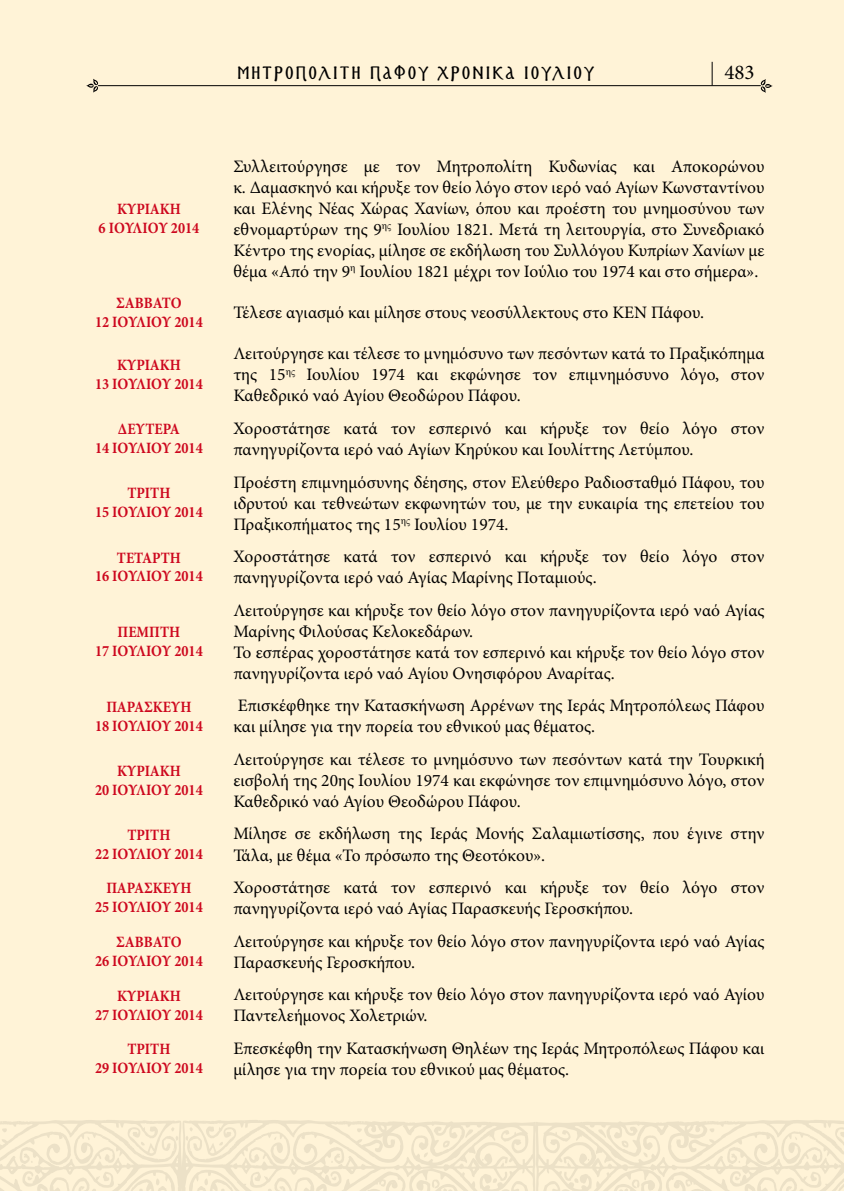
<style>
.page{position:relative;width:844px;height:1191px;background:#fff}
.page>*{position:absolute;margin:0;border:0;box-sizing:border-box;transform-origin:0 0}
.t1{font:21px "Minion Pro";color:#000}
.t2{font:17.5px/21px "Minion Pro";color:#000}
.t3{font:700 15.75px/18.9px "Minion Pro";color:#cd071e;text-align:center;scale:.9 1}
.t4{font:700 15.75px "KS Bouletee";letter-spacing:.175em;color:#000}
</style>
<div class="page">
<div style="left:0;top:0;width:843px;height:1191px;background:#fff3d7"></div>
<svg style="left:711px;top:62px;width:1px;height:23px"></svg>
<hr style="left:98px;top:85px;width:662px;height:1px;background:#000">
<svg style="left:760px;top:79px;width:12px;height:14px"></svg>
<svg style="left:86px;top:79px;width:13px;height:14px"></svg>
<svg style="left:0;top:1120px;width:843px;height:71px"></svg>
<p class="t3" style="left:99px;top:199px;width:113px">ΚΥΡΙΑΚΗ<br>6 ΙΟΥΛΙΟΥ 2014</p>
<p class="t4" style="left:238px;top:64px;width:357px">MHTΡΟΠΟΛΙΤΗ ΠΑΦΟΥ ΧΡΟΝΙΚΑ ΙΟΥΛΙΟΥ</p>
<p class="t1" style="left:724px;top:58px;width:32px">483</p>
<p class="t2" style="left:233px;top:155px;width:532px;text-align:justify">Συλλειτούργησε με τον Μητροπολίτη Κυδωνίας και Αποκορώνου κ. Δαμασκηνό και κήρυξε τον θείο λόγο στον ιερό ναό Αγίων Κωνσταντίνου και Ελένης Νέας Χώρας Χανίων, όπου και προέστη του μνημοσύνου των εθνομαρτύρων της 9<sup>ης</sup> Ιουλίου 1821. Μετά τη λειτουργία, στο Συνεδριακό Κέντρο της ενορίας, μίλησε σε εκδήλωση του Συλλόγου Κυπρίων Χανίων με θέμα «Από την 9<sup>η</sup> Ιουλίου 1821 μέχρι τον Ιούλιο του 1974 και στο σήμερα».</p>
<p class="t3" style="left:95px;top:293px;width:121px">ΣΑΒΒΑΤΟ<br>12 ΙΟΥΛΙΟΥ 2014</p>
<p class="t2" style="left:233px;top:302px;width:472px">Τέλεσε αγιασμό και μίλησε στους νεοσύλλεκτους στο ΚΕΝ Πάφου.</p>
<p class="t3" style="left:95px;top:355px;width:121px">ΚΥΡΙΑΚΗ<br>13 ΙΟΥΛΙΟΥ 2014</p>
<p class="t2" style="left:233px;top:343px;width:532px;text-align:justify">Λειτούργησε και τέλεσε το μνημόσυνο των πεσόντων κατά το Πραξικόπημα της 15<sup>ης</sup> Ιουλίου 1974 και εκφώνησε τον επιμνημόσυνο λόγο, στον Καθεδρικό ναό Αγίου Θεοδώρου Πάφου.</p>
<p class="t3" style="left:95px;top:420px;width:121px">ΔΕΥΤΕΡΑ<br>14 ΙΟΥΛΙΟΥ 2014</p>
<p class="t2" style="left:233px;top:418px;width:532px">Χοροστάτησε κατά τον εσπερινό και κήρυξε τον θείο λόγο στον πανηγυρίζοντα ιερό ναό Αγίων Κηρύκου και Ιουλίττης Λετύμπου.</p>
<p class="t3" style="left:95px;top:484px;width:121px">ΤΡΙΤΗ<br>15 ΙΟΥΛΙΟΥ 2014</p>
<p class="t2" style="left:233px;top:471px;width:532px;text-align:justify">Προέστη επιμνημόσυνης δέησης, στον Ελεύθερο Ραδιοσταθμό Πάφου, του ιδρυτού και τεθνεώτων εκφωνητών του, με την ευκαιρία της επετείου του Πραξικοπήματος της 15<sup>ης</sup> Ιουλίου 1974.</p>
<p class="t3" style="left:95px;top:548px;width:121px">ΤΕΤΑΡΤΗ<br>16 ΙΟΥΛΙΟΥ 2014</p>
<p class="t2" style="left:233px;top:546px;width:532px">Χοροστάτησε κατά τον εσπερινό και κήρυξε τον θείο λόγο στον πανηγυρίζοντα ιερό ναό Αγίας Μαρίνης Ποταμιούς.</p>
<p class="t3" style="left:95px;top:622px;width:121px">ΠΕΜΠΤΗ<br>17 ΙΟΥΛΙΟΥ 2014</p>
<p class="t2" style="left:233px;top:599px;width:532px">Λειτούργησε και κήρυξε τον θείο λόγο στον πανηγυρίζοντα ιερό ναό Αγίας Μαρίνης Φιλούσας Κελοκεδάρων.<br>Το εσπέρας χοροστάτησε κατά τον εσπερινό και κήρυξε τον θείο λόγο στον πανηγυρίζοντα ιερό ναό Αγίου Ονησιφόρου Αναρίτας.</p>
<p class="t3" style="left:95px;top:697px;width:121px">ΠΑΡΑΣΚΕΥΗ<br>18 ΙΟΥΛΙΟΥ 2014</p>
<p class="t2" style="left:233px;top:695px;width:532px">Επισκέφθηκε την Κατασκήνωση Αρρένων της Ιεράς Μητροπόλεως Πάφου και μίλησε για την πορεία του εθνικού μας θέματος.</p>
<p class="t3" style="left:95px;top:761px;width:121px">ΚΥΡΙΑΚΗ<br>20 ΙΟΥΛΙΟΥ 2014</p>
<p class="t2" style="left:233px;top:749px;width:532px;text-align:justify">Λειτούργησε και τέλεσε το μνημόσυνο των πεσόντων κατά την Τουρκική εισβολή της 20ης Ιουλίου 1974 και εκφώνησε τον επιμνημόσυνο λόγο, στον Καθεδρικό ναό Αγίου Θεοδώρου Πάφου.</p>
<p class="t3" style="left:95px;top:825px;width:121px">ΤΡΙΤΗ<br>22 ΙΟΥΛΙΟΥ 2014</p>
<p class="t2" style="left:233px;top:823px;width:532px">Μίλησε σε εκδήλωση της Ιεράς Μονής Σαλαμιωτίσσης, που έγινε στην<br>Τάλα, με θέμα «Το πρόσωπο της Θεοτόκου».</p>
<p class="t3" style="left:95px;top:878px;width:121px">ΠΑΡΑΣΚΕΥΗ<br>25 ΙΟΥΛΙΟΥ 2014</p>
<p class="t2" style="left:233px;top:877px;width:532px">Χοροστάτησε κατά τον εσπερινό και κήρυξε τον θείο λόγο στον πανηγυρίζοντα ιερό ναό Αγίας Παρασκευής Γεροσκήπου.</p>
<p class="t3" style="left:95px;top:932px;width:121px">ΣΑΒΒΑΤΟ<br>26 ΙΟΥΛΙΟΥ 2014</p>
<p class="t2" style="left:233px;top:930px;width:532px">Λειτούργησε και κήρυξε τον θείο λόγο στον πανηγυρίζοντα ιερό ναό Αγίας<br>Παρασκευής Γεροσκήπου.</p>
<p class="t3" style="left:95px;top:986px;width:121px">ΚΥΡΙΑΚΗ<br>27 ΙΟΥΛΙΟΥ 2014</p>
<p class="t2" style="left:233px;top:984px;width:532px">Λειτούργησε και κήρυξε τον θείο λόγο στον πανηγυρίζοντα ιερό ναό Αγίου<br>Παντελεήμονος Χολετριών.</p>
<p class="t3" style="left:95px;top:1039px;width:121px">ΤΡΙΤΗ<br>29 ΙΟΥΛΙΟΥ 2014</p>
<p class="t2" style="left:233px;top:1037px;width:532px">Επεσκέφθη την Κατασκήνωση Θηλέων της Ιεράς Μητροπόλεως Πάφου και μίλησε για την πορεία του εθνικού μας θέματος.</p>
</div>
